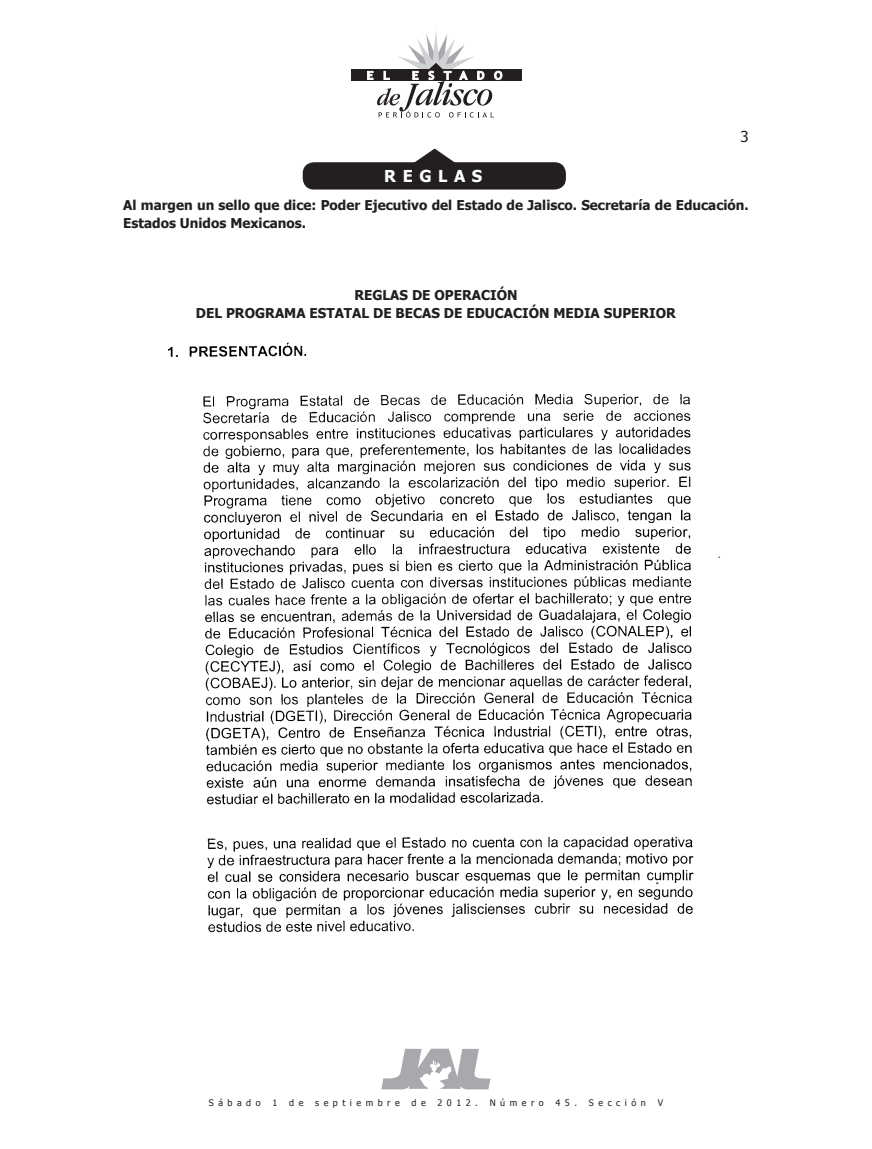
<style>
.page{position:relative;width:872px;height:1149px;background:#fff}
.page>*{position:absolute;margin:0;border:0;box-sizing:border-box;transform-origin:0 0}
._02_último_renglón2{font:700 16.35px "Tahoma";letter-spacing:.4em;color:#fff}
.t1{font:15px "Tahoma";color:#231f20}
.Sello{font:700 13.5px/18px "Tahoma";color:#231f20}
.t2{font:9px "Tahoma";letter-spacing:.5em;color:#231f20}
</style>
<div class="page">
<div style="left:350px;top:69px;width:171px;height:12px;background:#231f20"></div>
<svg style="left:367px;top:31px;width:135px;height:86px"></svg>
<svg style="left:381px;top:1048px;width:109px;height:41px"></svg>
<img style="left:168px;top:342px;width:553px;height:591px">
<div style="left:303px;top:163px;width:262px;height:26px;background:#231f20;border-radius:10px"></div>
<div style="left:303px;top:162px;width:263px;height:27px;border:2px solid #231f20;border-radius:10px"></div>
<svg style="left:413px;top:149px;width:43px;height:15px"></svg>
<p class="t1" style="left:740px;top:126px;width:10px">3</p>
<p class="_02_último_renglón2" style="left:384px;top:165px;width:99px">REGLAS</p>
<p class="Sello" style="left:123px;top:195px;width:627px">Al margen un sello que dice: Poder Ejecutivo del Estado de Jalisco. Secretaría de Educación.<br>Estados Unidos Mexicanos.</p>
<p class="Sello" style="left:354px;top:285px;width:165px">REGLAS DE OPERACIÓN</p>
<p class="Sello" style="left:196px;top:303px;width:481px">DEL PROGRAMA ESTATAL DE BECAS DE EDUCACIÓN MEDIA SUPERIOR</p>
<p class="t2" style="left:209px;top:1095px;width:53px">Sábado</p>
<p class="t2" style="left:272px;top:1095px;width:6px">1</p>
<p class="t2" style="left:289px;top:1095px;width:16px">d e</p>
<p class="t2" style="left:315px;top:1095px;width:86px">septiembre</p>
<p class="t2" style="left:411px;top:1095px;width:16px">d e</p>
<p class="t2" style="left:437px;top:1095px;width:42px">2012.</p>
<p class="t2" style="left:490px;top:1095px;width:55px">Número</p>
<p class="t2" style="left:555px;top:1095px;width:92px">45. Sección</p>
<p class="t2" style="left:657px;top:1095px;width:7px">V</p>
</div>
